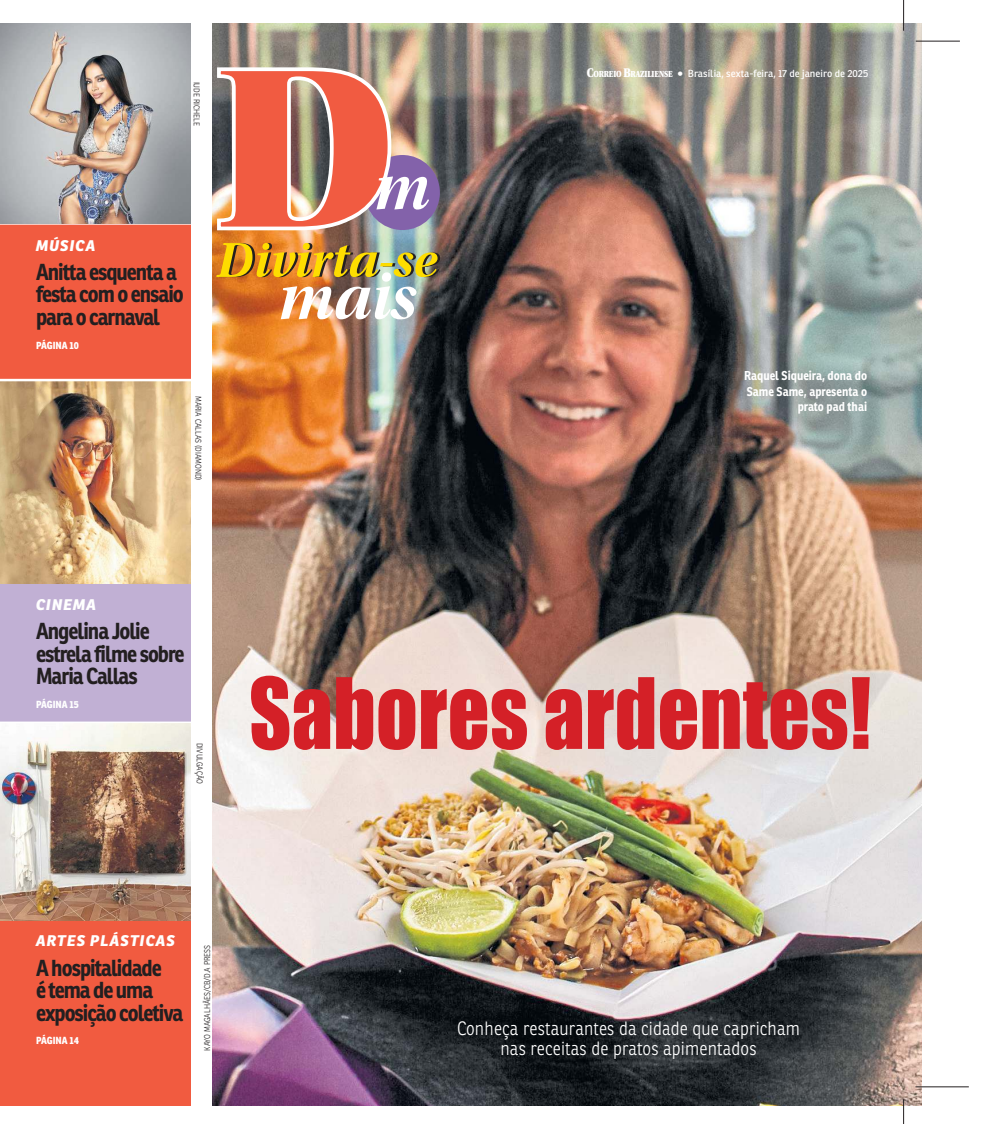
<style>
.page{position:relative;width:989px;height:1124px;background:#fff}
.page>*{position:absolute;margin:0;border:0;box-sizing:border-box;transform-origin:0 0}
.t1{font:90.62px "Impact";letter-spacing:.005em;color:#d42027;scale:.9 1}
.t2{font:700 22.5px/22.5px "Ronnia";letter-spacing:-.05em;color:#231f20;scale:.9 1}
.t3{font:300 18.75px/20px "Ronnia";letter-spacing:.01em;color:#fff;text-align:center;scale:.9 1}
.t4{font:italic 800 15px "Ronnia";letter-spacing:.065em;color:#fff}
.t5{font:700 12.5px/15.6px "Ronnia";color:#fff;text-align:right;scale:.9 1}
.t6{font:10px "Ronnia";letter-spacing:.005em;color:#fff}
.t7{font:800 10px "Ronnia";color:#fff;scale:.9 1}
.t8{font:300 8.12px "Ronnia";color:#231f20;scale:.9 1}
.s1{font-family:"Utopia";font-weight:900;font-size:12.5px}
.s2{font-family:"Utopia";font-weight:900;font-size:8.75px}
</style>
<div class="page">
<img style="left:212px;top:23px;width:709px;height:1082px">
<div style="left:0;top:361px;width:191px;height:381px;background:#c1b0d4"></div>
<div style="left:0;top:724px;width:191px;height:381px;background:#f15b40"></div>
<img style="left:0;top:381px;width:191px;height:202px">
<hr style="left:915px;top:41px;width:45px;height:1px;background:#231f20">
<hr style="left:915px;top:1086px;width:53px;height:1px;background:#231f20">
<svg style="left:903px;top:1099px;width:1px;height:24px"></svg>
<hr style="left:903px;top:0;width:1px;height:31px;background:#231f20">
<div style="left:0;top:23px;width:191px;height:357px;background:#f15b40"></div>
<hr style="left:0;top:222px;width:195px;height:3px;background:#fff">
<hr style="left:0;top:379px;width:198px;height:2px;background:#fff">
<hr style="left:0;top:721px;width:201px;height:3px;background:#fff">
<img style="left:0;top:23px;width:191px;height:200px">
<img style="left:0;top:723px;width:191px;height:196px">
<div style="left:365px;top:155px;width:75px;height:75px;background:#8362aa;border-radius:50%"></div>
<img style="left:216px;top:243px;width:224px;height:34px">
<img style="left:215px;top:65px;width:214px;height:167px">
<div style="left:382px;top:272px;width:9px;height:9px;background:#fff;border-radius:50%"></div>
<img style="left:281px;top:286px;width:135px;height:33px">
<p class="t8" style="left:201px;top:81px;width:51px;rotate:90deg">IUDE RICHELE</p>
<p class="t4" style="left:36px;top:236px;width:61px">MÚSICA</p>
<p class="t2" style="left:36px;top:263px;width:166px">Anitta esquenta a festa com o ensaio para o carnaval</p>
<p class="t7" style="left:36px;top:339px;width:49px">PÁGINA 10</p>
<p class="t8" style="left:202px;top:395px;width:96px;rotate:90deg">MARIA CALLAS DIAMOND)</p>
<p class="t8" style="left:203px;top:445px;width:4px;rotate:90deg">(</p>
<p class="t6" style="left:586px;top:69px;width:283px"><span class="s1">C</span><span class="s2">ORREIO</span> <span class="s1">B</span><span class="s2">RAZILIENSE</span> <span class="s1">•</span> Brasília, sexta-feira, 17 de janeiro de 2025</p>
<p class="t5" style="left:744px;top:369px;width:138px">Raquel Siqueira, dona do<br>Same Same, apresenta o prato pad thai</p>
<p class="t4" style="left:36px;top:596px;width:61px">CINEMA</p>
<p class="t2" style="left:36px;top:622px;width:166px">Angelina Jolie estrela filme sobre<br>Maria Callas</p>
<p class="t7" style="left:36px;top:698px;width:49px">PÁGINA 15</p>
<p class="t8" style="left:204px;top:742px;width:47px;rotate:90deg">DIVULGAÇÃO</p>
<h1 class="t1" style="left:249px;top:664px;width:692px">Sabores ardentes!</h1>
<p class="t4" style="left:36px;top:932px;width:140px">ARTES PLÁSTICAS</p>
<p class="t2" style="left:36px;top:958px;width:165px">A hospitalidade<br>é tema de uma exposição coletiva</p>
<p class="t7" style="left:36px;top:1034px;width:49px">PÁGINA 14</p>
<p class="t8" style="left:203px;top:1050px;width:119px;rotate:-90deg">KAYO MAGALHÃES/CB/D.A PRESS</p>
<p class="t3" style="left:457px;top:1019px;width:382px">Conheça restaurantes da cidade que capricham nas receitas de pratos apimentados</p>
</div>
